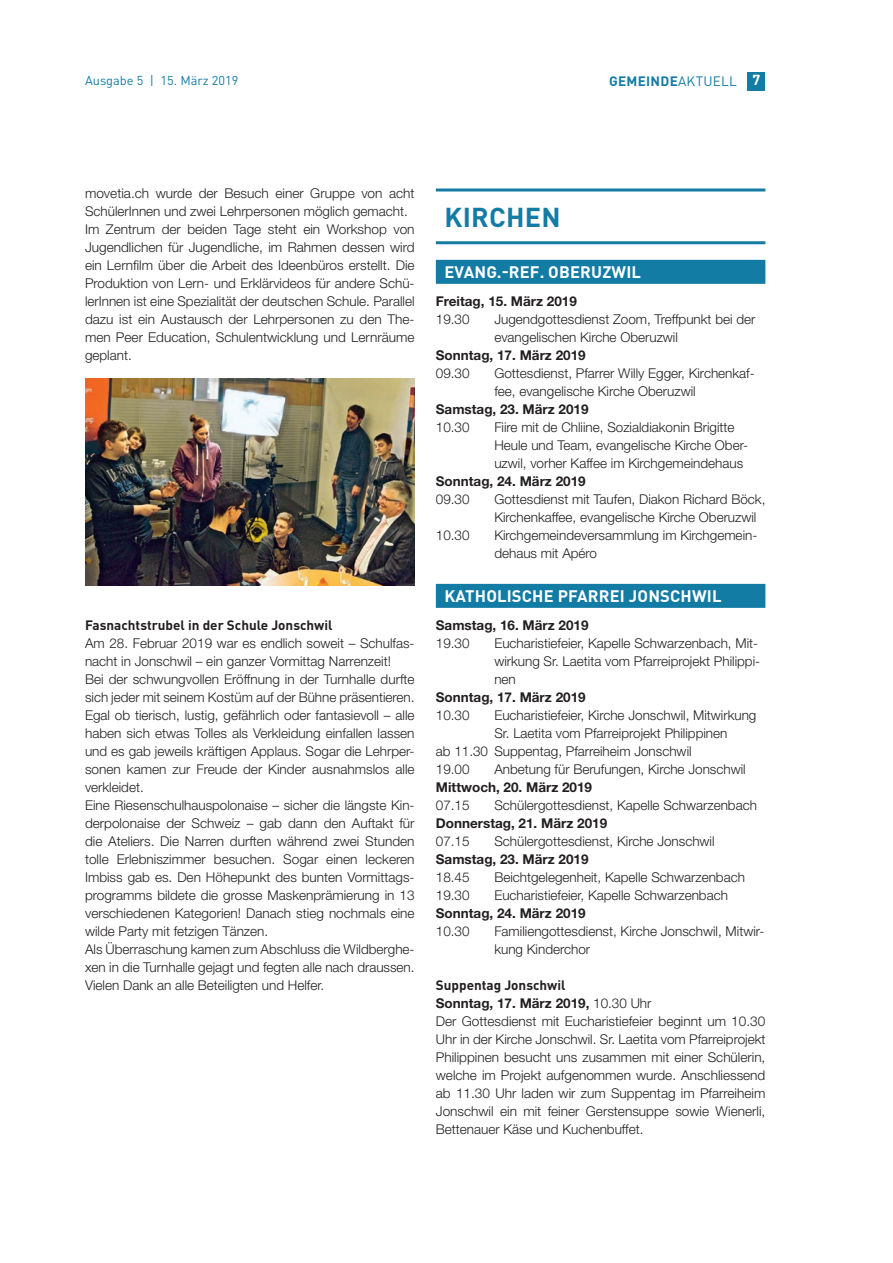
<style>
.page{position:relative;width:893px;height:1263px;background:#fff}
.page>*{position:absolute;margin:0;border:0;box-sizing:border-box;transform-origin:0 0}
.t1{font:700 27px "DIN Pro";letter-spacing:.01em;color:#137ca4}
.t2{font:700 16.5px "DIN Pro";letter-spacing:.01em;color:#fff}
.t3{font:300 13.5px/18px "Helvetica Neue LT Std";color:#231f20}
.t4{font:700 13.5px "Helvetica Neue LT Std";color:#231f20}
.t5{font:700 13.5px "DIN Pro";color:#231f20}
.t6{font:700 13.5px "DIN Pro";letter-spacing:.02em;color:#137ca4}
.t7{font:12.75px "DIN Pro";color:#137ca4}
.s1{font-weight:400}
.s2{font-size:14.4px;color:#fff}
.s3{font-weight:700}
</style>
<div class="page">
<hr style="left:436px;top:188px;width:329px;height:3px;background:#137ca4">
<hr style="left:436px;top:241px;width:329px;height:3px;background:#137ca4">
<div style="left:436px;top:260px;width:329px;height:24px;background:#137ca4"></div>
<div style="left:436px;top:584px;width:329px;height:24px;background:#137ca4"></div>
<img style="left:85px;top:379px;width:330px;height:207px">
<div style="left:747px;top:72px;width:18px;height:18px;background:#137ca4"></div>
<p class="t7" style="left:85px;top:72px;width:155px">Ausgabe 5 | 15. März 2019</p>
<p class="t6" style="left:609px;top:71px;width:153px">GEMEINDE<span class="s1">AKTUELL</span> <span class="s2">7</span></p>
<p class="t3" style="left:85px;top:184px;width:331px">movetia.ch wurde der Besuch einer Gruppe von acht SchülerInnen und zwei Lehrpersonen möglich gemacht.<br>Im Zentrum der beiden Tage steht ein Workshop von Jugendlichen für Jugendliche, im Rahmen dessen wird ein Lernfilm über die Arbeit des Ideenbüros erstellt. Die Produktion von Lern- und Erklärvideos für andere Schü&shy;lerInnen ist eine Spezialität der deutschen Schule. Parallel dazu ist ein Austausch der Lehrpersonen zu den The&shy;men Peer Education, Schulentwicklung und Lernräume geplant.</p>
<p class="t5" style="left:85px;top:616px;width:249px">Fasnachtstrubel in der Schule Jonschwil</p>
<p class="t3" style="left:85px;top:634px;width:331px">Am 28. Februar 2019 war es endlich soweit – Schulfas&shy;nacht in Jonschwil – ein ganzer Vormittag Narrenzeit!<br>Bei der schwungvollen Eröffnung in der Turnhalle durfte sich jeder mit seinem Kostüm auf der Bühne präsentieren.<br>Egal ob tierisch, lustig, gefährlich oder fantasievoll – alle haben sich etwas Tolles als Verkleidung einfallen lassen und es gab jeweils kräftigen Applaus. Sogar die Lehrper&shy;sonen kamen zur Freude der Kinder ausnahmslos alle verkleidet.<br>Eine Riesenschulhauspolonaise – sicher die längste Kin&shy;derpolonaise der Schweiz – gab dann den Auftakt für die Ateliers. Die Narren durften während zwei Stunden tolle Erlebniszimmer besuchen. Sogar einen leckeren Imbiss gab es. Den Höhepunkt des bunten Vormittags&shy;programms bildete die grosse Maskenprämierung in 13 verschiedenen Kategorien! Danach stieg nochmals eine wilde Party mit fetzigen Tänzen.<br>Als Überraschung kamen zum Abschluss die Wildberghe&shy;xen in die Turnhalle gejagt und fegten alle nach draussen.<br>Vielen Dank an alle Beteiligten und Helfer.</p>
<h1 class="t1" style="left:444px;top:198px;width:118px">KIRCHEN</h1>
<p class="t2" style="left:444px;top:261px;width:198px">EVANG.-REF. OBERUZWIL</p>
<p class="t4" style="left:436px;top:293px;width:143px">Freitag, 15. März 2019</p>
<p class="t3" style="left:436px;top:310px;width:35px">19.30</p>
<p class="t3" style="left:494px;top:310px;width:263px">Jugendgottesdienst Zoom, Treffpunkt bei der evangelischen Kirche Oberuzwil</p>
<p class="t4" style="left:436px;top:347px;width:151px">Sonntag, 17. März 2019</p>
<p class="t3" style="left:436px;top:364px;width:35px">09.30</p>
<p class="t3" style="left:494px;top:364px;width:262px">Gottesdienst, Pfarrer Willy Egger, Kirchenkaf&shy;fee, evangelische Kirche Oberuzwil</p>
<p class="t4" style="left:436px;top:401px;width:154px">Samstag, 23. März 2019</p>
<p class="t3" style="left:436px;top:418px;width:35px">10.30</p>
<p class="t3" style="left:494px;top:418px;width:255px">Fiire mit de Chliine, Sozialdiakonin Brigitte<br>Heule und Team, evangelische Kirche Ober&shy;uzwil, vorher Kaffee im Kirchgemeindehaus</p>
<p class="t4" style="left:436px;top:473px;width:151px">Sonntag, 24. März 2019</p>
<p class="t3" style="left:436px;top:490px;width:35px">09.30</p>
<p class="t3" style="left:494px;top:490px;width:273px">Gottesdienst mit Taufen, Diakon Richard Böck,<br>Kirchenkaffee, evangelische Kirche Oberuzwil</p>
<p class="t3" style="left:436px;top:526px;width:35px">10.30</p>
<p class="t3" style="left:494px;top:526px;width:265px">Kirchgemeindeversammlung im Kirchgemein&shy;dehaus mit Apéro</p>
<p class="t2" style="left:444px;top:585px;width:279px">KATHOLISCHE PFARREI JONSCHWIL</p>
<p class="t4" style="left:436px;top:617px;width:154px">Samstag, 16. März 2019</p>
<p class="t3" style="left:436px;top:634px;width:35px">19.30</p>
<p class="t3" style="left:494px;top:634px;width:267px">Eucharistiefeier, Kapelle Schwarzenbach, Mit&shy;wirkung Sr. Laetita vom Pfarreiprojekt Philippi&shy;nen</p>
<p class="t4" style="left:436px;top:689px;width:151px">Sonntag, 17. März 2019</p>
<p class="t3" style="left:436px;top:706px;width:35px">10.30</p>
<p class="t3" style="left:494px;top:706px;width:264px">Eucharistiefeier, Kirche Jonschwil, Mitwirkung</p>
<p class="t3" style="left:494px;top:724px;width:235px">Sr. Laetita vom Pfarreiprojekt Philippinen</p>
<p class="t3" style="left:436px;top:742px;width:257px">ab 11.30 Suppentag, Pfarreiheim Jonschwil</p>
<p class="t3" style="left:436px;top:760px;width:35px">19.00</p>
<p class="t3" style="left:494px;top:760px;width:253px">Anbetung für Berufungen, Kirche Jonschwil</p>
<p class="t4" style="left:436px;top:779px;width:158px">Mittwoch, 20. März 2019</p>
<p class="t3" style="left:436px;top:796px;width:35px">07.15</p>
<p class="t3" style="left:494px;top:796px;width:264px">Schülergottesdienst, Kapelle Schwarzenbach</p>
<p class="t4" style="left:436px;top:815px;width:173px">Donnerstag, 21. März 2019</p>
<p class="t3" style="left:436px;top:832px;width:35px">07.15</p>
<p class="t3" style="left:494px;top:832px;width:222px">Schülergottesdienst, Kirche Jonschwil</p>
<p class="t4" style="left:436px;top:851px;width:154px">Samstag, 23. März 2019</p>
<p class="t3" style="left:436px;top:868px;width:35px">18.45</p>
<p class="t3" style="left:494px;top:868px;width:252px">Beichtgelegenheit, Kapelle Schwarzenbach</p>
<p class="t3" style="left:436px;top:886px;width:35px">19.30</p>
<p class="t3" style="left:494px;top:886px;width:235px">Eucharistiefeier, Kapelle Schwarzenbach</p>
<p class="t4" style="left:436px;top:905px;width:151px">Sonntag, 24. März 2019</p>
<p class="t3" style="left:436px;top:922px;width:35px">10.30</p>
<p class="t3" style="left:494px;top:922px;width:272px">Familiengottesdienst, Kirche Jonschwil, Mitwir&shy;kung Kinderchor</p>
<p class="t5" style="left:436px;top:976px;width:131px">Suppentag Jonschwil</p>
<p class="t3" style="left:436px;top:994px;width:331px"><span class="s3">Sonntag, 17. März 2019,</span> 10.30 Uhr<br>Der Gottesdienst mit Eucharistiefeier beginnt um 10.30<br>Uhr in der Kirche Jonschwil. Sr. Laetita vom Pfarreiprojekt Philippinen besucht uns zusammen mit einer Schülerin, welche im Projekt aufgenommen wurde. Anschliessend ab 11.30 Uhr laden wir zum Suppentag im Pfarreiheim Jonschwil ein mit feiner Gerstensuppe sowie Wienerli, Bettenauer Käse und Kuchenbuffet.</p>
</div>
